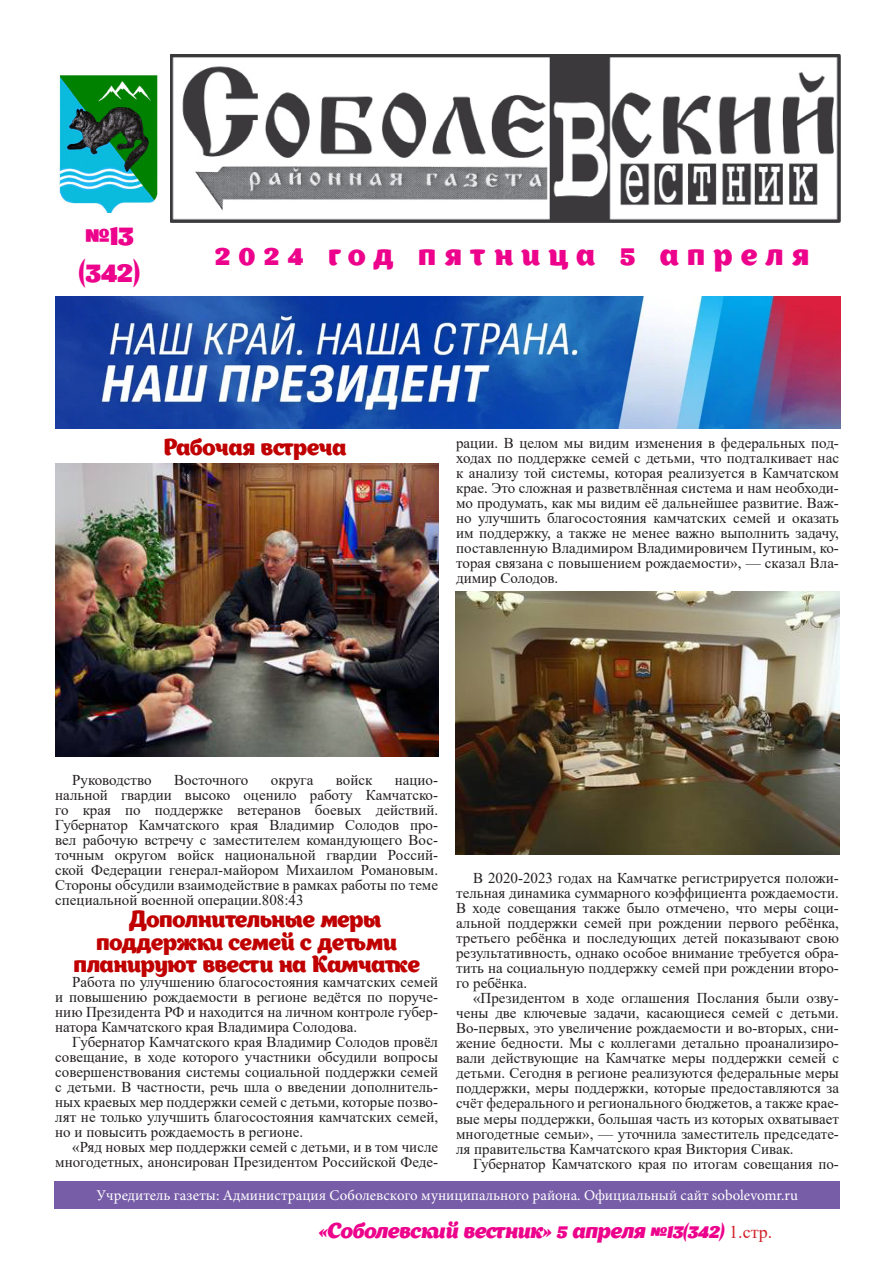
<style>
.page{position:relative;width:893px;height:1263px;background:#fff}
.page>*{position:absolute;margin:0;border:0;box-sizing:border-box;transform-origin:0 0}
.t1{font:31.35px "Appetite";color:#ed028c}
.t2{font:30px "Appetite";letter-spacing:.295em;color:#ed028c}
.t3{font:22.5px "Appetite";letter-spacing:-.01em;color:#c00000}
.t4{font:italic 21px "Appetite";letter-spacing:-.005em;color:#ed028c}
.t5{font:15px/15px "Times New Roman";color:#231f20;text-align:justify}
.t6{font:14.85px "Minion Pro";color:#fff}
.s1{font-family:"Times New Roman";font-style:normal;font-size:18px;color:#d1232a}
</style>
<div class="page">
<div style="left:55px;top:1181px;width:785px;height:28px;background:#775da8"></div>
<img style="left:170px;top:54px;width:670px;height:168px">
<img style="left:59px;top:75px;width:99px;height:138px">
<img style="left:55px;top:296px;width:785px;height:132px">
<img style="left:55px;top:463px;width:383px;height:294px">
<img style="left:455px;top:591px;width:385px;height:264px">
<p class="t1" style="left:85px;top:212px;width:50px">№13</p>
<p class="t1" style="left:79px;top:250px;width:63px">(342)</p>
<p class="t2" style="left:215px;top:234px;width:595px">2024 год пятница 5 апреля</p>
<p class="t3" style="left:164px;top:432px;width:184px">Рабочая встреча</p>
<p class="t5" style="left:456px;top:435px;width:384px">рации. В целом мы видим изменения в федеральных под&shy;ходах по поддержке семей с детьми, что подталкивает нас к анализу той системы, которая реализуется в Камчатском крае. Это сложная и разветвлённая система и нам необходи&shy;мо продумать, как мы видим её дальнейшее развитие. Важ&shy;но улучшить благосостояния камчатских семей и оказать им поддержку, а также не менее важно выполнить задачу, поставленную Владимиром Владимировичем Путиным, ко&shy;торая связана с повышением рождаемости», — сказал Вла&shy;димир Солодов.</p>
<p class="t5" style="left:72px;top:772px;width:81px">Руководство</p>
<p class="t5" style="left:174px;top:772px;width:76px">Восточного</p>
<p class="t5" style="left:271px;top:772px;width:44px">округа</p>
<p class="t5" style="left:336px;top:772px;width:38px">войск</p>
<p class="t5" style="left:55px;top:772px;width:384px;text-indent:340px">нацио&shy;нальной гвардии высоко оценило работу Камчатско&shy;го края по поддержке ветеранов боевых действий.<br>Губернатор Камчатского края Владимир Солодов про&shy;вел рабочую встречу с заместителем командующего Вос&shy;точным округом войск национальной гвардии Россий&shy;ской Федерации генерал-майором Михаилом Романовым.<br>Стороны обсудили взаимодействие в рамках работы по теме специальной военной операции.808:43</p>
<p class="t3" style="left:129px;top:904px;width:254px">Дополнительные меры</p>
<p class="t3" style="left:97px;top:927px;width:302px">поддержки семей с детьми</p>
<p class="t3" style="left:74px;top:949px;width:348px">планируют ввести на Камчатке</p>
<p class="t5" style="left:55px;top:974px;width:384px;text-indent:17px">Работа по улучшению благосостояния камчатских семей и повышению рождаемости в регионе ведётся по поруче&shy;нию Президента РФ и находится на личном контроле губер&shy;натора Камчатского края Владимира Солодова.</p>
<p class="t5" style="left:55px;top:1034px;width:384px;text-indent:17px">Губернатор Камчатского края Владимир Солодов провёл совещание, в ходе которого участники обсудили вопросы совершенствования системы социальной поддержки семей с детьми. В частности, речь шла о введении дополнитель&shy;ных краевых мер поддержки семей с детьми, которые позво&shy;лят не только улучшить благосостояния камчатских семей, но и повысить рождаемость в регионе.</p>
<p class="t5" style="left:55px;top:1139px;width:384px;text-align:right">«Ряд новых мер поддержки семей с детьми, и в том числе многодетных, анонсирован Президентом Российской Феде-</p>
<p class="t5" style="left:456px;top:870px;width:384px;text-indent:17px">В 2020-2023 годах на Камчатке регистрируется положи&shy;тельная динамика суммарного коэффициента рождаемости.<br>В ходе совещания также было отмечено, что меры соци&shy;альной поддержки семей при рождении первого ребёнка, третьего ребёнка и последующих детей показывают свою результативность, однако особое внимание требуется обра&shy;тить на социальную поддержку семей при рождении второ&shy;го ребёнка.</p>
<p class="t5" style="left:456px;top:990px;width:384px;text-indent:17px">«Президентом в ходе оглашения Послания были озву&shy;чены две ключевые задачи, касающиеся семей с детьми.<br>Во-первых, это увеличение рождаемости и во-вторых, сни&shy;жение бедности. Мы с коллегами детально проанализиро&shy;вали действующие на Камчатке меры поддержки семей с детьми. Сегодня в регионе реализуются федеральные меры поддержки, меры поддержки, которые предоставляются за счёт федерального и регионального бюджетов, а также крае&shy;вые меры поддержки, большая часть из которых охватывает многодетные семьи», — уточнила заместитель председате&shy;ля правительства Камчатского края Виктория Сивак.</p>
<p class="t5" style="left:473px;top:1155px;width:367px">Губернатор Камчатского края по итогам совещания по-</p>
<p class="t6" style="left:97px;top:1186px;width:703px">Учредитель газеты: Администрация Соболевского муниципального района. Официальный сайт sobolevomr.ru</p>
<h3 class="t4" style="left:319px;top:1217px;width:455px">«Соболевский вестник» 5 апреля №13(342) <span class="s1">1.стр.</span></h3>
</div>
